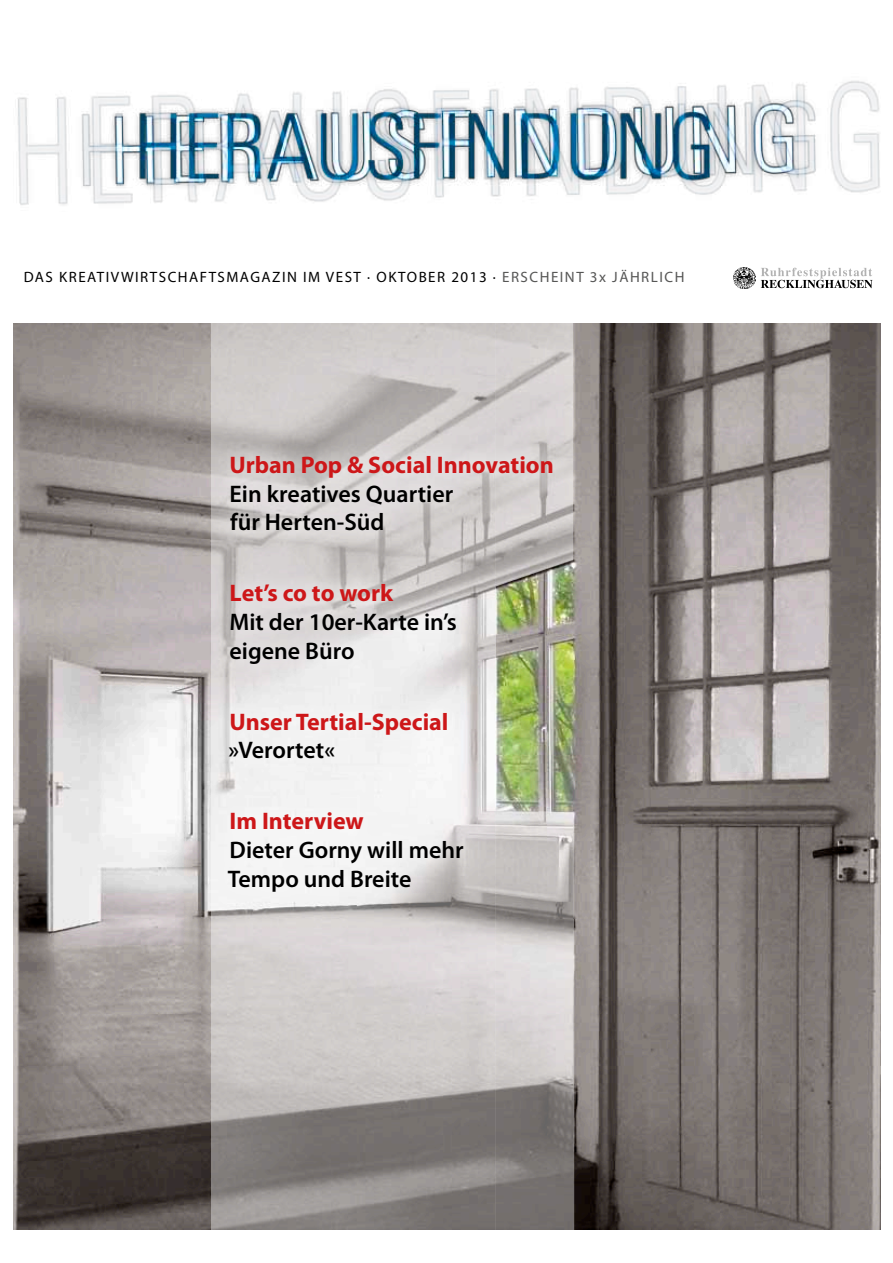
<style>
.page{position:relative;width:893px;height:1263px;background:#fff}
.page>*{position:absolute;margin:0;border:0;box-sizing:border-box;transform-origin:0 0}
.t1{font:600 24px/28.8px "Myriad Pro";color:#000}
.t2{font:700 24px "Myriad Pro";color:#cd1719}
.t3{font:15px "Myriad Pro";letter-spacing:.1em;color:#000}
.s1{color:#565655}
</style>
<div class="page">
<img style="left:17px;top:81px;width:863px;height:124px">
<img style="left:13px;top:323px;width:868px;height:906px">
<svg style="left:761px;top:268px;width:111px;height:20px"></svg>
<img style="left:734px;top:267px;width:22px;height:21px">
<svg style="left:211px;top:323px;width:285px;height:907px;background:#b8b3b2"></svg>
<svg style="left:496px;top:811px;width:78px;height:419px;background:#a7a3a2"></svg>
<svg style="left:496px;top:323px;width:77px;height:263px;background:#d2cdcd"></svg>
<svg style="left:210px;top:437px;width:361px;height:472px"></svg>
<p class="t3" style="left:24px;top:268px;width:662px">DAS KREATIVWIRTSCHAFTSMAGAZIN IM VEST · OKTOBER 2013 · <span class="s1">ERSCHEINT 3x JÄHRLICH</span></p>
<p class="t2" style="left:229px;top:449px;width:326px">Urban Pop &amp; Social Innovation</p>
<p class="t1" style="left:230px;top:478px;width:225px">Ein kreatives Quartier für Herten-Süd</p>
<p class="t2" style="left:230px;top:577px;width:165px">Let’s co to work</p>
<p class="t1" style="left:229px;top:607px;width:229px">Mit der 10er-Karte in’s eigene Büro</p>
<p class="t2" style="left:229px;top:706px;width:221px">Unser Tertial-Special</p>
<p class="t1" style="left:228px;top:735px;width:108px">»Verortet«</p>
<p class="t2" style="left:230px;top:805px;width:136px">Im Interview</p>
<p class="t1" style="left:228px;top:835px;width:237px">Dieter Gorny will mehr<br>Tempo und Breite</p>
</div>
